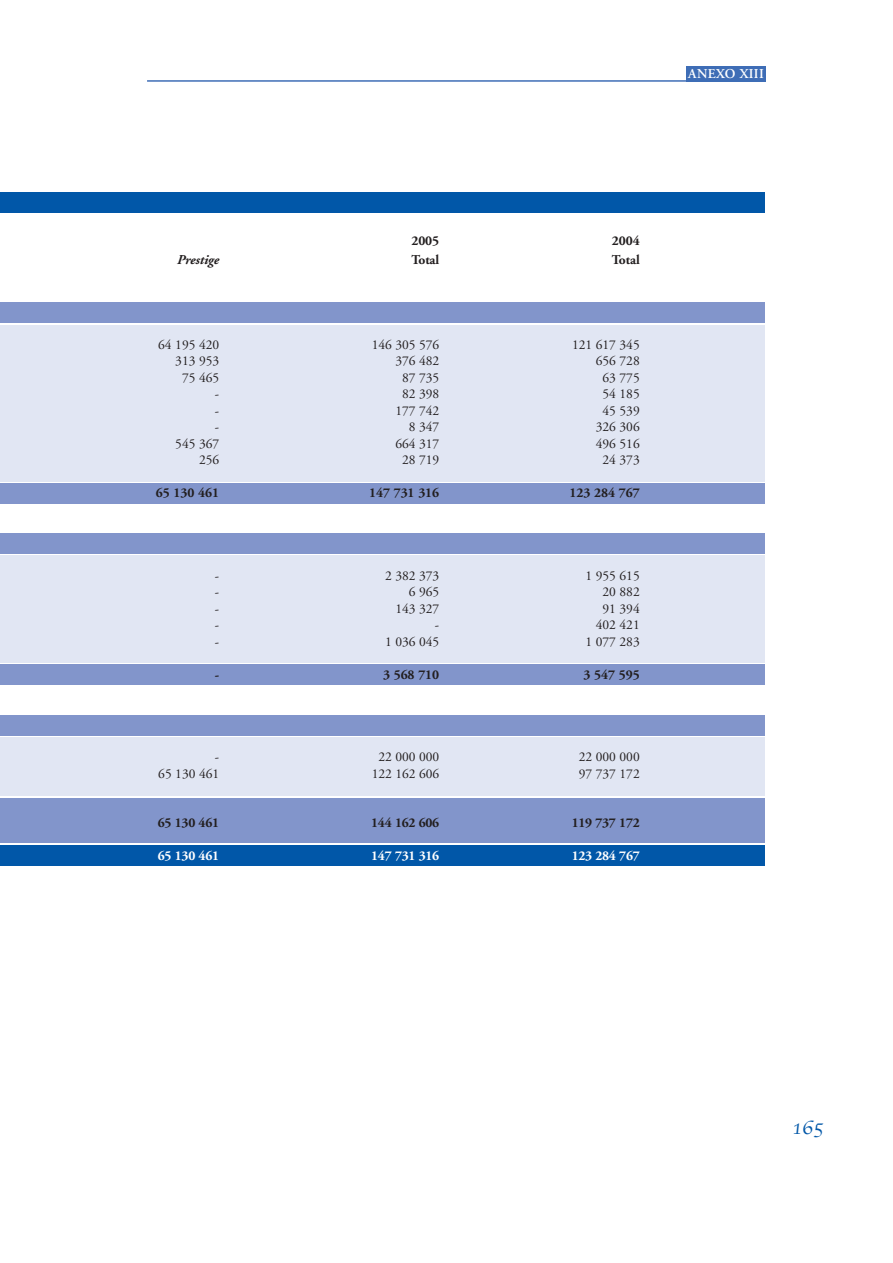
<style>
.page{position:relative;width:893px;height:1263px;background:#fff}
.page>*{position:absolute;margin:0;border:0;box-sizing:border-box;transform-origin:0 0}
.t1{font:21px "Apple Chancery";color:#0157a8}
.t2{font:13.5px "Adobe Garamond";letter-spacing:-.005em;color:#231f20}
.t3{font:700 13.5px "Adobe Garamond";letter-spacing:-.005em;color:#231f20}
.t4{font:700 13.5px "Adobe Garamond";letter-spacing:-.02em;color:#fff}
.t5{font:600 13.5px "Adobe Garamond";letter-spacing:.025em;color:#fff}
.t6{font:italic 700 13.5px "Adobe Garamond";letter-spacing:-.005em;color:#231f20}
</style>
<div class="page">
<div style="left:686px;top:66px;width:79px;height:16px;background:#3e6db6"></div>
<hr style="left:147px;top:80px;width:541px;height:2px;background:#3e6db6">
<div style="left:0;top:737px;width:765px;height:59px;background:#e1e6f3"></div>
<div style="left:0;top:798px;width:765px;height:45px;background:#8295cb"></div>
<div style="left:0;top:555px;width:765px;height:108px;background:#e1e6f3"></div>
<div style="left:0;top:325px;width:765px;height:157px;background:#e1e6f3"></div>
<div style="left:0;top:845px;width:765px;height:20px;background:#0157a8"></div>
<div style="left:0;top:715px;width:765px;height:20px;background:#8295cb"></div>
<div style="left:0;top:665px;width:765px;height:20px;background:#8295cb"></div>
<div style="left:0;top:533px;width:765px;height:20px;background:#8295cb"></div>
<div style="left:0;top:484px;width:765px;height:20px;background:#8295cb"></div>
<div style="left:0;top:302px;width:765px;height:20px;background:#8295cb"></div>
<div style="left:0;top:192px;width:765px;height:20px;background:#0157a8"></div>
<p class="t5" style="left:688px;top:69px;width:77px">ANEXO XIII</p>
<p class="t3" style="left:411px;top:235px;width:29px">2005</p>
<p class="t3" style="left:612px;top:235px;width:29px">2004</p>
<p class="t6" style="left:177px;top:254px;width:43px">Prestige</p>
<p class="t3" style="left:411px;top:254px;width:29px">Total</p>
<p class="t3" style="left:612px;top:254px;width:29px">Total</p>
<p class="t2" style="left:158px;top:339px;width:62px">64 195 420</p>
<p class="t2" style="left:372px;top:339px;width:69px">146 305 576</p>
<p class="t2" style="left:572px;top:339px;width:69px">121 617 345</p>
<p class="t2" style="left:175px;top:356px;width:45px">313 953</p>
<p class="t2" style="left:395px;top:356px;width:45px">376 482</p>
<p class="t2" style="left:596px;top:356px;width:45px">656 728</p>
<p class="t2" style="left:182px;top:372px;width:39px">75 465</p>
<p class="t2" style="left:402px;top:372px;width:39px">87 735</p>
<p class="t2" style="left:603px;top:372px;width:39px">63 775</p>
<p class="t2" style="left:215px;top:389px;width:6px">-</p>
<p class="t2" style="left:402px;top:389px;width:39px">82 398</p>
<p class="t2" style="left:603px;top:389px;width:39px">54 185</p>
<p class="t2" style="left:215px;top:405px;width:6px">-</p>
<p class="t2" style="left:395px;top:405px;width:45px">177 742</p>
<p class="t2" style="left:603px;top:405px;width:39px">45 539</p>
<p class="t2" style="left:215px;top:422px;width:6px">-</p>
<p class="t2" style="left:409px;top:422px;width:32px">8 347</p>
<p class="t2" style="left:596px;top:422px;width:45px">326 306</p>
<p class="t2" style="left:175px;top:438px;width:45px">545 367</p>
<p class="t2" style="left:395px;top:438px;width:45px">664 317</p>
<p class="t2" style="left:596px;top:438px;width:45px">496 516</p>
<p class="t2" style="left:199px;top:455px;width:22px">256</p>
<p class="t2" style="left:402px;top:455px;width:39px">28 719</p>
<p class="t2" style="left:603px;top:455px;width:39px">24 373</p>
<p class="t3" style="left:156px;top:488px;width:65px">65 130 461</p>
<p class="t3" style="left:369px;top:488px;width:72px">147 731 316</p>
<p class="t3" style="left:570px;top:488px;width:72px">123 284 767</p>
<p class="t2" style="left:215px;top:570px;width:6px">-</p>
<p class="t2" style="left:385px;top:570px;width:56px">2 382 373</p>
<p class="t2" style="left:586px;top:570px;width:56px">1 955 615</p>
<p class="t2" style="left:215px;top:587px;width:6px">-</p>
<p class="t2" style="left:409px;top:587px;width:32px">6 965</p>
<p class="t2" style="left:603px;top:587px;width:39px">20 882</p>
<p class="t2" style="left:215px;top:603px;width:6px">-</p>
<p class="t2" style="left:395px;top:603px;width:45px">143 327</p>
<p class="t2" style="left:603px;top:603px;width:39px">91 394</p>
<p class="t2" style="left:215px;top:620px;width:6px">-</p>
<p class="t2" style="left:435px;top:620px;width:6px">-</p>
<p class="t2" style="left:596px;top:620px;width:45px">402 421</p>
<p class="t2" style="left:215px;top:636px;width:6px">-</p>
<p class="t2" style="left:385px;top:636px;width:56px">1 036 045</p>
<p class="t2" style="left:586px;top:636px;width:56px">1 077 283</p>
<p class="t3" style="left:215px;top:669px;width:6px">-</p>
<p class="t3" style="left:383px;top:669px;width:58px">3 568 710</p>
<p class="t3" style="left:583px;top:669px;width:58px">3 547 595</p>
<p class="t2" style="left:215px;top:752px;width:6px">-</p>
<p class="t2" style="left:378px;top:752px;width:62px">22 000 000</p>
<p class="t2" style="left:579px;top:752px;width:62px">22 000 000</p>
<p class="t2" style="left:158px;top:768px;width:62px">65 130 461</p>
<p class="t2" style="left:372px;top:768px;width:69px">122 162 606</p>
<p class="t2" style="left:579px;top:768px;width:62px">97 737 172</p>
<p class="t3" style="left:158px;top:818px;width:63px">65 130 461</p>
<p class="t3" style="left:371px;top:818px;width:70px">144 162 606</p>
<p class="t3" style="left:572px;top:818px;width:70px">119 737 172</p>
<p class="t4" style="left:158px;top:851px;width:63px">65 130 461</p>
<p class="t4" style="left:371px;top:851px;width:70px">147 731 316</p>
<p class="t4" style="left:572px;top:851px;width:70px">123 284 767</p>
<h1 class="t1" style="left:792px;top:1110px;width:33px">165</h1>
</div>
